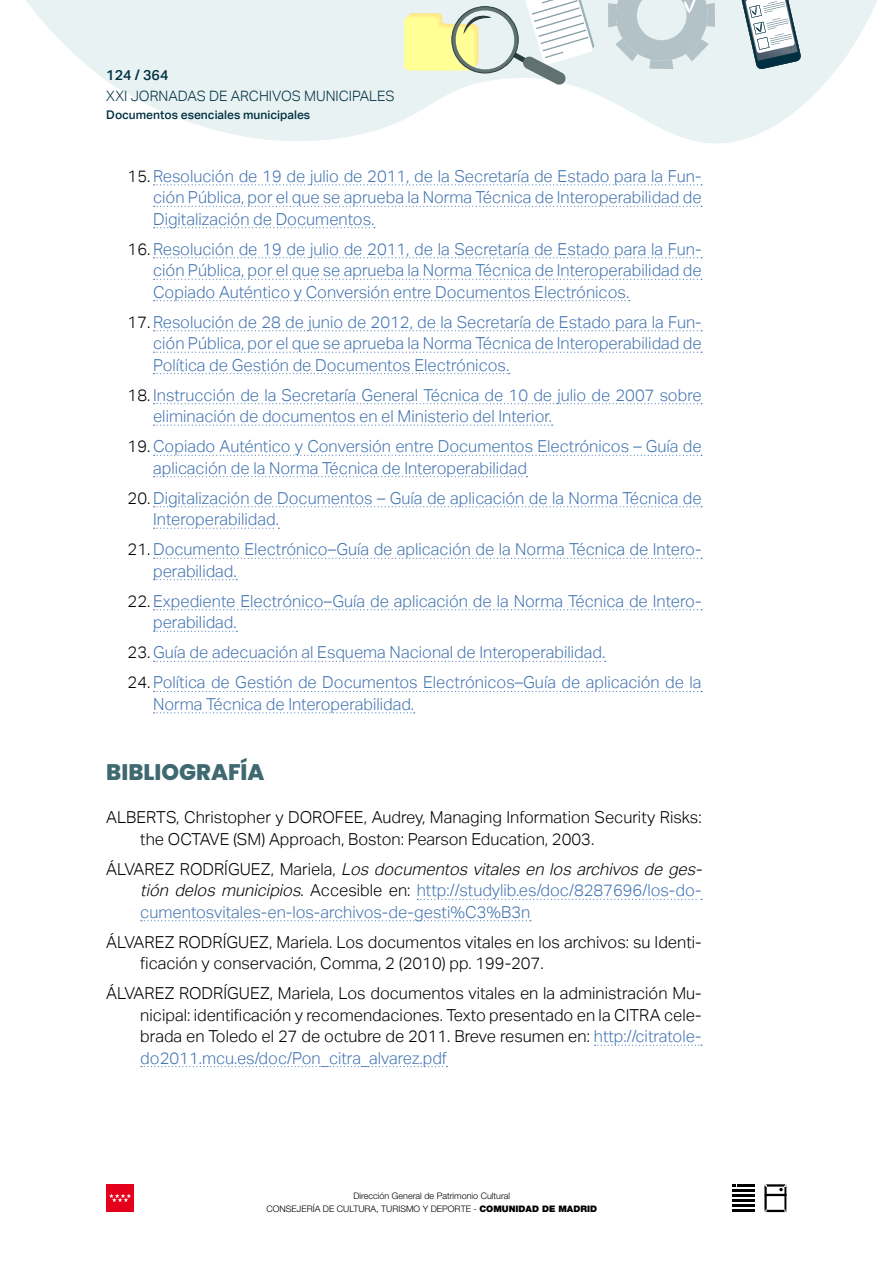
<style>
.page{position:relative;width:893px;height:1263px;background:#fff}
.page>*{position:absolute;margin:0;border:0;box-sizing:border-box;transform-origin:0 0}
.Ladillo_2{font:800 22.5px "Poppins";color:#3f6971}
.BIBLIOGRAFIA{font:300 16.5px/21.5px "Aktiv Grotesk";color:#4475b1}
.BIBLIOGRAFIA-2{font:300 16.5px/21.5px "Aktiv Grotesk";color:#000}
.t1{font:300 14.25px "Aktiv Grotesk";color:#003042}
.t2{font:500 14.25px "Aktiv Grotesk";color:#003042}
.t3{font:500 12px "Aktiv Grotesk";color:#003042}
.t4{font:300 9px/13.5px "Helvetica Neue LT Std";color:#000;text-align:center}
.s1{color:#000}
.s2{font-style:italic;color:#000}
.s3{color:#4475b1}
.s4{font-weight:900}
</style>
<div class="page">
<svg style="left:764px;top:1184px;width:23px;height:28px"></svg>
<svg style="left:732px;top:1184px;width:22px;height:2px"></svg>
<hr style="left:732px;top:1189px;width:22px;height:3px;background:#000">
<hr style="left:732px;top:1194px;width:22px;height:3px;background:#000">
<hr style="left:732px;top:1205px;width:22px;height:2px;background:#000">
<hr style="left:732px;top:1199px;width:22px;height:3px;background:#000">
<hr style="left:732px;top:1210px;width:22px;height:2px;background:#000">
<div style="left:106px;top:1184px;width:28px;height:28px;background:#e2001a"></div>
<svg style="left:109px;top:1193px;width:22px;height:9px"></svg>
<svg style="left:26px;top:0;width:851px;height:143px;fill:#e8f2f2"></svg>
<svg style="left:608px;top:0;width:107px;height:69px;background:#ccd9db"></svg>
<svg style="left:739px;top:0;width:62px;height:70px"></svg>
<svg style="left:404px;top:0;width:191px;height:86px"></svg>
<svg style="left:154px;top:184px;width:548px;height:1px"></svg>
<svg style="left:154px;top:206px;width:548px;height:1px"></svg>
<svg style="left:154px;top:227px;width:221px;height:1px"></svg>
<svg style="left:154px;top:257px;width:548px;height:1px"></svg>
<svg style="left:154px;top:279px;width:548px;height:1px"></svg>
<svg style="left:154px;top:300px;width:476px;height:1px"></svg>
<svg style="left:154px;top:330px;width:548px;height:1px"></svg>
<svg style="left:154px;top:352px;width:548px;height:1px"></svg>
<svg style="left:154px;top:373px;width:356px;height:1px"></svg>
<svg style="left:154px;top:403px;width:548px;height:1px"></svg>
<svg style="left:154px;top:425px;width:399px;height:1px"></svg>
<svg style="left:154px;top:455px;width:548px;height:1px"></svg>
<svg style="left:154px;top:476px;width:373px;height:1px"></svg>
<svg style="left:154px;top:506px;width:548px;height:1px"></svg>
<svg style="left:154px;top:528px;width:125px;height:1px"></svg>
<svg style="left:154px;top:558px;width:548px;height:1px"></svg>
<svg style="left:154px;top:579px;width:83px;height:1px"></svg>
<svg style="left:154px;top:609px;width:548px;height:1px"></svg>
<svg style="left:154px;top:631px;width:83px;height:1px"></svg>
<svg style="left:154px;top:661px;width:452px;height:1px"></svg>
<svg style="left:154px;top:691px;width:548px;height:1px"></svg>
<svg style="left:154px;top:712px;width:261px;height:1px"></svg>
<svg style="left:417px;top:899px;width:285px;height:1px"></svg>
<svg style="left:141px;top:920px;width:390px;height:1px"></svg>
<svg style="left:594px;top:1045px;width:108px;height:1px"></svg>
<svg style="left:141px;top:1066px;width:306px;height:1px"></svg>
<p class="t2" style="left:106px;top:66px;width:64px">124 / 364</p>
<p class="t3" style="left:106px;top:108px;width:205px">Documentos esenciales municipales</p>
<p class="t1" style="left:106px;top:88px;width:290px">XXI JORNADAS DE ARCHIVOS MUNICIPALES</p>
<p class="BIBLIOGRAFIA" style="left:153px;top:165px;width:550px;text-align:justify;text-indent:-26px"><span class="s1">15.</span> Resolución de 19 de julio de 2011, de la Secretaría de Estado para la Fun&shy;ción Pública, por el que se aprueba la Norma Técnica de Interoperabilidad de Digitalización de Documentos.</p>
<p class="BIBLIOGRAFIA" style="left:153px;top:238px;width:550px;text-align:justify;text-indent:-26px"><span class="s1">16.</span> Resolución de 19 de julio de 2011, de la Secretaría de Estado para la Fun&shy;ción Pública, por el que se aprueba la Norma Técnica de Interoperabilidad de Copiado Auténtico y Conversión entre Documentos Electrónicos.</p>
<p class="BIBLIOGRAFIA" style="left:153px;top:311px;width:550px;text-align:justify;text-indent:-26px"><span class="s1">17.</span> Resolución de 28 de junio de 2012, de la Secretaría de Estado para la Fun&shy;ción Pública, por el que se aprueba la Norma Técnica de Interoperabilidad de Política de Gestión de Documentos Electrónicos.</p>
<p class="BIBLIOGRAFIA" style="left:153px;top:384px;width:550px;text-indent:-26px"><span class="s1">18.</span> Instrucción de la Secretaría General Técnica de 10 de julio de 2007 sobre eliminación de documentos en el Ministerio del Interior.</p>
<p class="BIBLIOGRAFIA" style="left:153px;top:436px;width:550px;text-indent:-26px"><span class="s1">19.</span> Copiado Auténtico y Conversión entre Documentos Electrónicos – Guía de aplicación de la Norma Técnica de Interoperabilidad</p>
<p class="BIBLIOGRAFIA" style="left:153px;top:487px;width:550px;text-indent:-26px"><span class="s1">20.</span> Digitalización de Documentos – Guía de aplicación de la Norma Técnica de<br>Interoperabilidad.</p>
<p class="BIBLIOGRAFIA" style="left:153px;top:539px;width:550px;text-indent:-26px"><span class="s1">21.</span> Documento Electrónico–Guía de aplicación de la Norma Técnica de Intero&shy;perabilidad.</p>
<p class="BIBLIOGRAFIA" style="left:153px;top:590px;width:550px;text-indent:-26px"><span class="s1">22.</span> Expediente Electrónico–Guía de aplicación de la Norma Técnica de Intero&shy;perabilidad.</p>
<p class="BIBLIOGRAFIA" style="left:128px;top:642px;width:479px"><span class="s1">23.</span> Guía de adecuación al Esquema Nacional de Interoperabilidad.</p>
<p class="BIBLIOGRAFIA" style="left:153px;top:672px;width:550px;text-indent:-26px"><span class="s1">24.</span> Política de Gestión de Documentos Electrónicos–Guía de aplicación de la<br>Norma Técnica de Interoperabilidad.</p>
<p class="Ladillo_2" style="left:106px;top:759px;width:160px">BIBLIOGRAFÍA</p>
<p class="BIBLIOGRAFIA-2" style="left:140px;top:807px;width:563px;text-indent:-34px">ALBERTS, Christopher y DOROFEE, Audrey, Managing Information Security Risks: the OCTAVE (SM) Approach, Boston: Pearson Education, 2003.</p>
<p class="BIBLIOGRAFIA" style="left:140px;top:858px;width:570px;text-indent:-34px"><span class="s1">Á LVA R E Z R O D R ÍG U E Z , M a r i e l a ,</span> <span class="s2">Losdocumentosvitalesenlosarchivosdeges&shy;tióndelosmunicipios</span><span class="s1">. Accesible en:</span> http://studylib.es/doc/8287696/los-do&shy;cumentosvitales-en-los-archivos-de-gesti%C3%B3n</p>
<p class="BIBLIOGRAFIA-2" style="left:140px;top:931px;width:563px;text-indent:-34px">ÁLVAREZ RODRÍGUEZ, Mariela. Los documentos vitales en los archivos: su Identi&shy;ficación y conservación, Comma, 2 (2010) pp. 199-207.</p>
<p class="BIBLIOGRAFIA-2" style="left:140px;top:983px;width:563px;text-align:justify;text-indent:-34px">ÁLVAREZ RODRÍGUEZ, Mariela, Los documentos vitales en la administración Mu&shy;nicipal: identificación y recomendaciones. Texto presentado en la CITRA cele&shy;brada en Toledo el 27 de octubre de 2011. Breve resumen en: <span class="s3">http://citratole&shy;do2011.mcu.es/doc/Pon_citra_alvarez.pdf</span></p>
<p class="t4" style="left:267px;top:1188px;width:332px">Dirección General de Patrimonio Cultural<br>CONSEJERÍA DE CULTURA, TURISMO Y DEPORTE - <span class="s4">COMUNIDAD DE MADRID</span></p>
</div>
